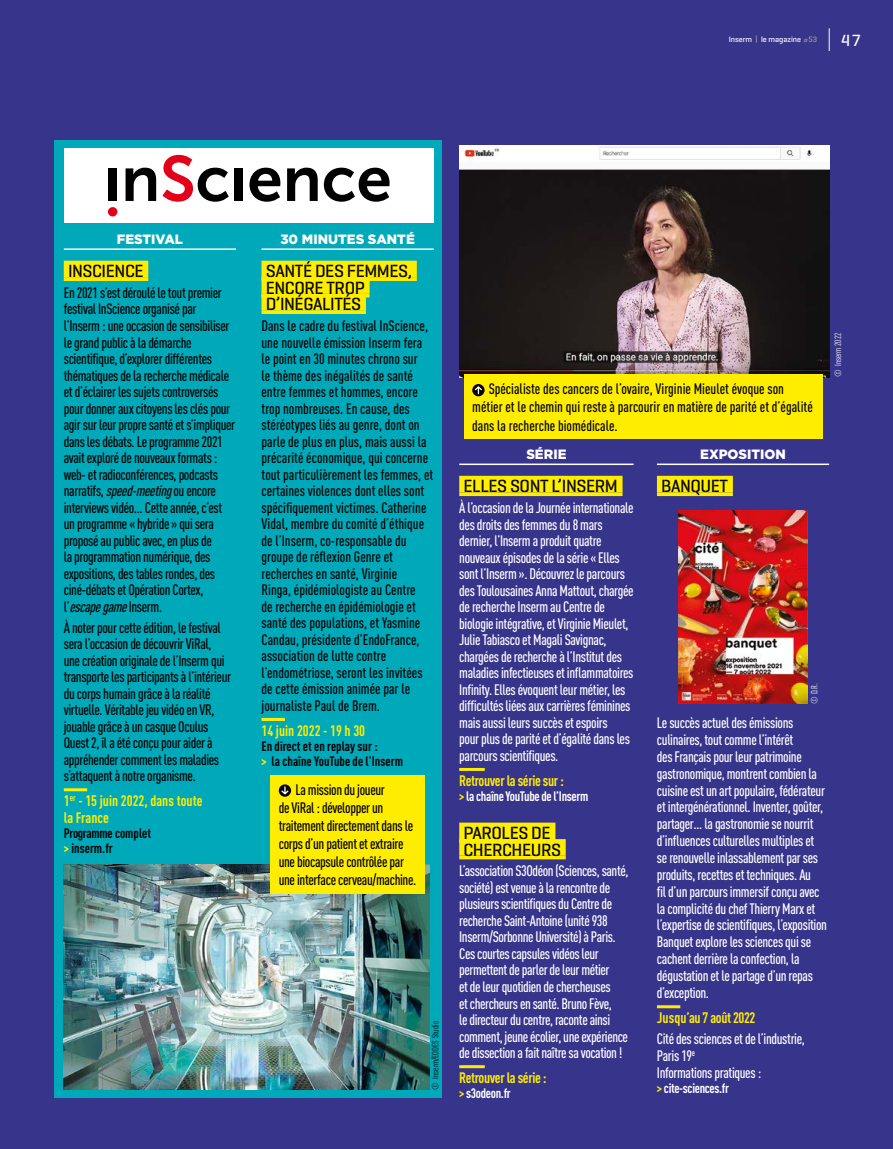
<style>
.page{position:relative;width:893px;height:1149px;background:#fff}
.page>*{position:absolute;margin:0;border:0;box-sizing:border-box;transform-origin:0 0}
.t1{font:500 18px/16.5px "Geogrotesque Stencil A";letter-spacing:-.025em;color:#000}
.t2{font:500 16.5px "Geogrotesque Stencil A";color:#fff}
.t3{font:500 condensed 15px/16.5px "DINOT";letter-spacing:-.025em;color:#fff}
.t4{font:500 condensed 15px/16.5px "DINOT";letter-spacing:-.025em;color:#000}
.t5{font:500 condensed 15px/16.5px "DINOT";color:#000}
.t6{font:700 condensed 15px "DINOT";letter-spacing:-.025em;color:#ffed00}
.t7{font:700 condensed 15px/16.5px "DINOT";color:#ffed00}
.t8{font:700 condensed 13.5px/15px "DINOT";color:#000}
.t9{font:700 condensed 13.5px "DINOT";letter-spacing:-.025em;color:#fff}
.t10{font:900 13.5px "Gotham";color:#fff}
.t11{font:condensed 9px "DINOT";color:#000}
.t12{font:condensed 9px "DINOT";color:#fff}
.t13{font:500 7.95px "Geogrotesque Stencil A";color:#fff}
.s1{color:#9d9d9c}
.s2{font-style:italic}
.s3{color:#ffed00}
</style>
<div class="page">
<div style="left:0;top:0;width:893px;height:1148px;background:#37348b"></div>
<div style="left:54px;top:140px;width:387px;height:957px;background:#00a9b9"></div>
<hr style="left:459px;top:463px;width:175px;height:2px;background:#fff">
<div style="left:459px;top:475px;width:163px;height:17px;background:#ffed00"></div>
<svg style="left:459px;top:492px;width:163px;height:4px"></svg>
<hr style="left:459px;top:767px;width:26px;height:3px;background:#ffed00">
<div style="left:459px;top:822px;width:96px;height:16px;background:#ffed00"></div>
<div style="left:459px;top:838px;width:107px;height:17px;background:#ffed00"></div>
<svg style="left:459px;top:855px;width:107px;height:4px"></svg>
<hr style="left:459px;top:1064px;width:26px;height:3px;background:#ffed00">
<hr style="left:657px;top:463px;width:172px;height:2px;background:#fff">
<div style="left:657px;top:475px;width:76px;height:17px;background:#ffed00"></div>
<svg style="left:657px;top:492px;width:76px;height:4px"></svg>
<hr style="left:657px;top:1004px;width:23px;height:3px;background:#ffed00">
<hr style="left:261px;top:248px;width:173px;height:2px;background:#fff">
<div style="left:261px;top:260px;width:156px;height:17px;background:#ffed00"></div>
<svg style="left:370px;top:277px;width:47px;height:4px"></svg>
<div style="left:261px;top:277px;width:109px;height:16px;background:#ffed00"></div>
<svg style="left:366px;top:293px;width:4px;height:4px"></svg>
<div style="left:261px;top:293px;width:105px;height:17px;background:#ffed00"></div>
<svg style="left:261px;top:310px;width:105px;height:4px"></svg>
<hr style="left:261px;top:717px;width:24px;height:3px;background:#ffed00">
<hr style="left:64px;top:248px;width:172px;height:2px;background:#fff">
<div style="left:64px;top:260px;width:84px;height:17px;background:#ffed00"></div>
<svg style="left:64px;top:277px;width:84px;height:4px"></svg>
<hr style="left:64px;top:788px;width:23px;height:3px;background:#ffed00">
<div style="left:64px;top:148px;width:370px;height:75px;background:#fff"></div>
<svg style="left:108px;top:207px;width:9px;height:9px"></svg>
<div style="left:109px;top:168px;width:8px;height:33px;background:#000"></div>
<svg style="left:126px;top:168px;width:30px;height:33px"></svg>
<svg style="left:162px;top:155px;width:67px;height:47px"></svg>
<div style="left:235px;top:168px;width:8px;height:33px;background:#000"></div>
<svg style="left:249px;top:168px;width:31px;height:34px"></svg>
<svg style="left:287px;top:168px;width:31px;height:33px"></svg>
<svg style="left:324px;top:168px;width:66px;height:34px"></svg>
<img style="left:64px;top:864px;width:365px;height:225px">
<img style="left:459px;top:145px;width:370px;height:232px">
<div style="left:270px;top:774px;width:155px;height:119px;background:#ffed00"></div>
<svg style="left:279px;top:784px;width:12px;height:12px"></svg>
<svg style="left:281px;top:786px;width:8px;height:8px"></svg>
<div style="left:464px;top:374px;width:358px;height:65px;background:#ffed00"></div>
<svg style="left:472px;top:384px;width:13px;height:12px"></svg>
<svg style="left:475px;top:386px;width:7px;height:8px"></svg>
<img style="left:678px;top:510px;width:130px;height:193px">
<svg style="left:829px;top:28px;width:1px;height:23px"></svg>
<p class="t13" style="left:729px;top:34px;width:90px">Inserm <span class="s1">|</span> le magazine <span class="s1">#53</span></p>
<p class="t2" style="left:841px;top:30px;width:21px">47</p>
<p class="t10" style="left:117px;top:230px;width:68px">FESTIVAL</p>
<p class="t1" style="left:68px;top:262px;width:77px">INSCIENCE</p>
<p class="t4" style="left:64px;top:284px;width:173px">En 2021 s’est déroulé le tout premier festival InScience organisé par l’Inserm : une occasion de sensibiliser le grand public à la démarche scientifique, d’explorer différentes thématiques de la recherche médicale et d’éclairer les sujets controversés pour donner aux citoyens les clés pour agir sur leur propre santé et s’impliquer dans les débats. Le programme 2021 avait exploré de nouveaux formats : web- et radioconférences, podcasts narratifs, <span class="s2">speed-meeting</span>ou encore interviews vidéo… Cette année, c’est un programme « hybride » qui sera proposé au public avec, en plus de<br>la programmation numérique, des expositions, des tables rondes, des ciné-débats et Opération Cortex, l’<span class="s2">escapegame</span>Inserm.</p>
<p class="t4" style="left:64px;top:618px;width:169px">À noter pour cette édition, le festival sera l’occasion de découvrir ViRal, une création originale de l’Inserm qui transporte les participants à l’intérieur du corps humain grâce à la réalité virtuelle. Véritable jeu vidéo en VR, jouable grâce à un casque Oculus Quest 2, il a été conçu pour aider à appréhender comment les maladies s’attaquent à notre organisme.</p>
<p class="t7" style="left:64px;top:792px;width:140px">1<sup>er</sup> - 15 juin 2022, dans toute la France</p>
<p class="t8" style="left:64px;top:825px;width:89px">Programme complet <span class="s3">&gt;</span> inserm.fr</p>
<p class="t10" style="left:280px;top:230px;width:136px">30 MINUTES SANTÉ</p>
<p class="t1" style="left:266px;top:262px;width:148px">SANTÉ DES FEMMES,<br>ENCORE TROP<br>D’INÉGALITÉS</p>
<p class="t5" style="left:261px;top:317px;width:173px">Dans le cadre du festival InScience, une nouvelle émission Inserm fera le point en 30 minutes chrono sur<br>le thème des inégalités de santé entre femmes et hommes, encore trop nombreuses. En cause, des stéréotypes liés au genre, dont on parle de plus en plus, mais aussi la précarité économique, qui concerne tout particulièrement les femmes, et certaines violences dont elles sont spécifiquement victimes. Catherine Vidal, membre du comité d’éthique de l’Inserm, co-responsable du groupe de réflexion Genre et recherches en santé, Virginie<br>Ringa, épidémiologiste au Centre<br>de recherche en épidémiologie et santé des populations, et Yasmine Candau, présidente d’EndoFrance, association de lutte contre l’endométriose, seront les invitées de cette émission animée par le journaliste Paul de Brem.</p>
<p class="t7" style="left:261px;top:721px;width:105px">14 juin 2022 - 19 h 30</p>
<p class="t8" style="left:261px;top:738px;width:143px">En direct et en replay sur :<br><span class="s3">&gt;</span> la chaîne YouTube de l’Inserm</p>
<p class="t4" style="left:279px;top:780px;width:139px;line-height:18px;text-indent:17px">La mission du joueur<br>de ViRal : développer un traitement directement dans le corps d’un patient et extraire une biocapsule contrôlée par une interface cerveau/machine.</p>
<p class="t11" style="left:430px;top:1089px;width:70px;rotate:-90deg">© Inserm/EODES Studio</p>
<p class="t5" style="left:472px;top:380px;width:342px;line-height:18px;text-indent:17px">Spécialiste des cancers de l’ovaire, Virginie Mieulet évoque son métier et le chemin qui reste à parcourir en matière de parité et d’égalité dans la recherche biomédicale.</p>
<p class="t10" style="left:526px;top:445px;width:42px">SÉRIE</p>
<p class="t1" style="left:463px;top:477px;width:156px">ELLES SONT L’INSERM</p>
<p class="t3" style="left:459px;top:499px;width:176px">À l’occasion de la Journée internationale des droits des femmes du 8 mars dernier, l’Inserm a produit quatre nouveaux épisodes de la série « Elles sont l’Inserm ». Découvrez le parcours des Toulousaines Anna Mattout, chargée de recherche Inserm au Centre de biologie intégrative, et Virginie Mieulet, Julie Tabiasco et Magali Savignac, chargées de recherche à l’Institut des maladies infectieuses et inflammatoires Infinity. Elles évoquent leur métier, les difficultés liées aux carrières féminines mais aussi leurs succès et espoirs<br>pour plus de parité et d’égalité dans les parcours scientifiques.</p>
<p class="t6" style="left:459px;top:771px;width:106px">Retrouver la série sur :</p>
<p class="t9" style="left:459px;top:787px;width:131px"><span class="s3">&gt;</span> la chaîne YouTube de l’Inserm</p>
<p class="t1" style="left:463px;top:824px;width:99px">PAROLES DE<br>CHERCHEURS</p>
<p class="t3" style="left:459px;top:862px;width:171px">L’association S3Odéon (Sciences, santé, société) est venue à la rencontre de plusieurs scientifiques du Centre de recherche Saint-Antoine (unité 938<br>Inserm/Sorbonne Université) à Paris.<br>Ces courtes capsules vidéos leur permettent de parler de leur métier<br>et de leur quotidien de chercheuses<br>et chercheurs en santé. Bruno Fève,<br>le directeur du centre, raconte ainsi comment, jeune écolier, une expérience de dissection a fait naître sa vocation !</p>
<p class="t6" style="left:459px;top:1068px;width:89px">Retrouver la série :</p>
<p class="t9" style="left:459px;top:1084px;width:53px"><span class="s3">&gt;</span> s3odeon.fr</p>
<p class="t10" style="left:700px;top:445px;width:87px">EXPOSITION</p>
<p class="t1" style="left:661px;top:477px;width:68px">BANQUET</p>
<p class="t12" style="left:809px;top:703px;width:22px;rotate:-90deg">© D.R.</p>
<p class="t3" style="left:657px;top:714px;width:172px">Le succès actuel des émissions culinaires, tout comme l’intérêt<br>des Français pour leur patrimoine gastronomique, montrent combien la cuisine est un art populaire, fédérateur et intergénérationnel. Inventer, goûter, partager… la gastronomie se nourrit d’influences culturelles multiples et se renouvelle inlassablement par ses produits, recettes et techniques. Au<br>fil d’un parcours immersif conçu avec la complicité du chef Thierry Marx et l’expertise de scientifiques, l’exposition Banquet explore les sciences qui se cachent derrière la confection, la dégustation et le partage d’un repas d’exception.</p>
<p class="t6" style="left:657px;top:1008px;width:100px">Jusqu’au 7 août 2022</p>
<p class="t3" style="left:657px;top:1030px;width:149px">Cité des sciences et de l’industrie,<br>Paris 19<sup>e<br></sup>Informations pratiques :</p>
<p class="t9" style="left:657px;top:1079px;width:74px"><span class="s3">&gt;</span> cite-sciences.fr</p>
<p class="t12" style="left:833px;top:377px;width:46px;rotate:-90deg">© Inserm 2022</p>
</div>
